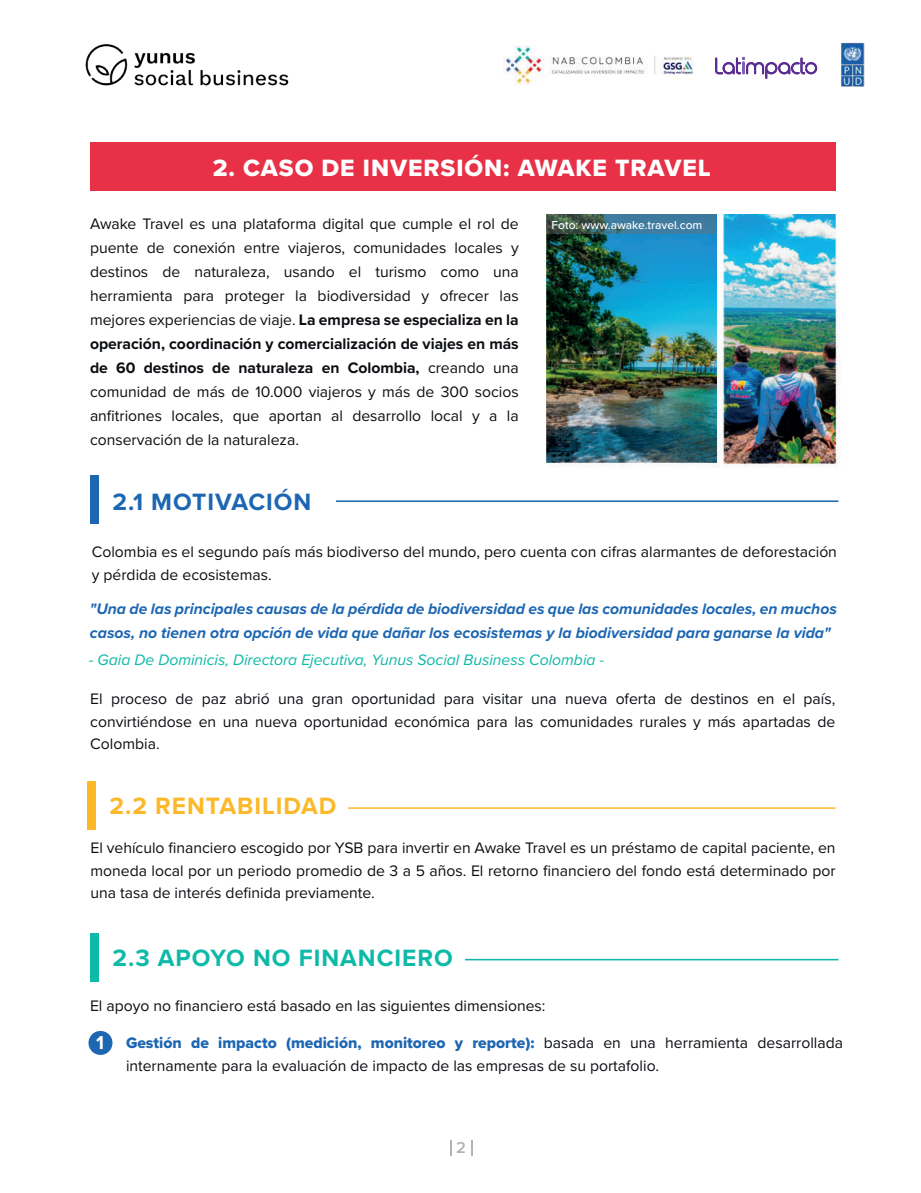
<style>
.page{position:relative;width:921px;height:1193px;background:#fff}
.page>*{position:absolute;margin:0;border:0;box-sizing:border-box;transform-origin:0 0}
.t1{font:24.45px "Proxima Nova Extrabld";letter-spacing:.04em;color:#fff}
.t2{font:700 24.45px "Proxima Nova";letter-spacing:.04em;color:#0db9a7}
.t3{font:700 24.45px "Proxima Nova";letter-spacing:.04em;color:#fcb828}
.t4{font:700 24.45px "Proxima Nova";letter-spacing:.04em;color:#1c66b2}
.t5{font:700 19.35px "Proxima Nova";color:#fff}
.t6{font:600 16.5px "Proxima Nova";color:#b1b4b4}
.t7{font:15.75px/24px "Proxima Nova";color:#0b0e12;text-align:justify}
.t8{font:italic 700 15.75px/24px "Proxima Nova";color:#1c66b2}
.t9{font:15.75px "Proxima Nova Extrabld";color:#1c66b2}
.t10{font:italic 15.75px "Proxima Nova";color:#0db9a7}
.t11{font:500 12px "Proxima Nova";color:#fff}
.s1{color:#0c0c11}
.s2{font-weight:700}
.s3{font-family:"Proxima Nova";color:#0b0e12}
</style>
<div class="page">
<div style="left:90px;top:142px;width:746px;height:48px;background:#e83147"></div>
<div style="left:90px;top:933px;width:9px;height:48px;background:#0db9a7"></div>
<div style="left:87px;top:782px;width:9px;height:48px;background:#fcb828"></div>
<hr style="left:348px;top:807px;width:487px;height:2px;background:#fcb828">
<hr style="left:465px;top:958px;width:373px;height:2px;background:#0db9a7">
<div style="left:90px;top:476px;width:9px;height:48px;background:#1c66b2"></div>
<hr style="left:336px;top:500px;width:502px;height:2px;background:#1c66b2">
<svg style="left:450px;top:1140px;width:1px;height:15px"></svg>
<svg style="left:471px;top:1140px;width:1px;height:15px"></svg>
<img style="left:85px;top:44px;width:204px;height:42px">
<img style="left:546px;top:214px;width:294px;height:254px">
<div style="left:88px;top:1030px;width:24px;height:24px;background:#1c66b2;border-radius:50%"></div>
<img style="left:841px;top:42px;width:23px;height:45px">
<img style="left:503px;top:45px;width:190px;height:40px">
<svg style="left:715px;top:57px;width:102px;height:22px"></svg>
<svg style="left:546px;top:214px;width:170px;height:20px;fill:#3f7b9e"></svg>
<h1 class="t1" style="left:213px;top:150px;width:500px">2. CASO DE INVERSIÓN: AWAKE TRAVEL</h1>
<p class="t7" style="left:90px;top:211px;width:430px"><span class="s1">Awake Travel</span> es una plataforma digital que cumple el rol de puente de conexión entre viajeros, comunidades locales y destinos de naturaleza, usando el turismo como una herramienta para proteger la biodiversidad y ofrecer las mejores experiencias de viaje. <span class="s2">La empresa se especializa en la operación, coordinación y comercialización de viajes en más de 60 destinos de naturaleza en Colombia,</span> creando una comunidad de más de 10.000 viajeros y más de 300 socios anfitriones locales, que aportan al desarrollo local y a la conservación de la naturaleza.</p>
<p class="t11" style="left:552px;top:216px;width:152px">Foto: www.awake.travel.com</p>
<h1 class="t4" style="left:113px;top:483px;width:200px">2.1 MOTIVACIÓN</h1>
<p class="t7" style="left:92px;top:540px;width:747px;line-height:22.5px">Colombia es el segundo país más biodiverso del mundo, pero cuenta con cifras alarmantes de deforestación y pérdida de ecosistemas.</p>
<p class="t8" style="left:90px;top:596px;width:748px">"Una de las principales causas de la pérdida de biodiversidad es que las comunidades locales, en muchos casos, no tienen otra opción de vida que dañar los ecosistemas y la biodiversidad para ganarse la vida"</p>
<p class="t10" style="left:89px;top:647px;width:517px">- Gaia De Dominicis, Directora Ejecutiva, Yunus Social Business Colombia -</p>
<p class="t7" style="left:90px;top:687px;width:747px;line-height:22.5px">El proceso de paz abrió una gran oportunidad para visitar una nueva oferta de destinos en el país, convirtiéndose en una nueva oportunidad económica para las comunidades rurales y más apartadas de Colombia.</p>
<h1 class="t3" style="left:110px;top:787px;width:228px">2.2 RENTABILIDAD</h1>
<p class="t7" style="left:90px;top:836px;width:747px;line-height:22.5px">El vehículo financiero escogido por YSB para invertir en Awake Travel es un préstamo de capital paciente, en moneda local por un periodo promedio de 3 a 5 años. El retorno financiero del fondo está determinado por una tasa de interés definida previamente.</p>
<h1 class="t2" style="left:113px;top:939px;width:342px">2.3 APOYO NO FINANCIERO</h1>
<p class="t7" style="left:90px;top:992px;width:457px">El apoyo no financiero está basado en las siguientes dimensiones:</p>
<p class="t9" style="left:126px;top:1031px;width:719px">Gestión de impacto (medición, monitoreo y reporte): <span class="s3">basada en una herramienta desarrollada</span></p>
<p class="t7" style="left:126px;top:1052px;width:535px">internamente para la evaluación de impacto de las empresas de su portafolio.</p>
<p class="t5" style="left:96px;top:1027px;width:9px">1</p>
<p class="t6" style="left:456px;top:1135px;width:11px">2</p>
</div>
